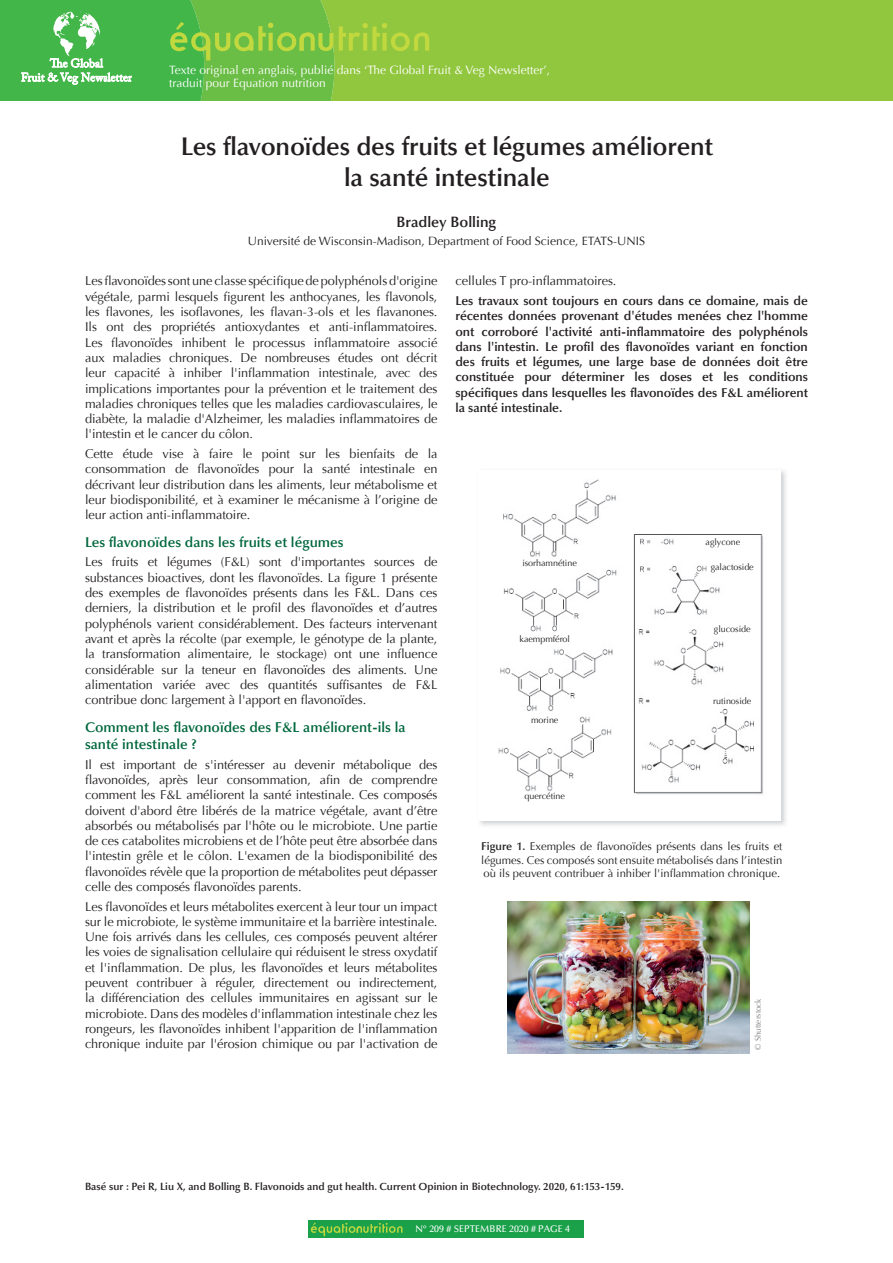
<style>
.page{position:relative;width:893px;height:1263px;background:#fff}
.page>*{position:absolute;margin:0;border:0;box-sizing:border-box;transform-origin:0 0}
.t1{font:600 25.5px/30.6px "Optima LT Std";letter-spacing:-.01em;color:#231f20;text-align:center}
.t2{font:600 15px "Optima LT Std";color:#231f20}
.t3{font:600 14.25px/17.1px "Optima LT Std";color:#00673e}
.t4{font:12.75px/15.3px "Optima LT Std";letter-spacing:-.005em;color:#231f20;text-align:justify}
.t5{font:600 12.75px/15.3px "Optima LT Std";letter-spacing:-.005em;color:#231f20;text-align:justify}
.t6{font:12px/13.5px "Optima LT Std";color:#fff}
.t7{font:12px "Optima LT Std";color:#231f20}
.t8{font:11.25px/13.5px "Optima LT Std";color:#231f20;text-align:justify}
.t9{font:600 10.5px "Optima LT Std";color:#231f20}
.t10{font:500 9.75px "Optima";letter-spacing:.005em;color:#fff}
.t11{font:9px "Optima LT Std";letter-spacing:-.005em;color:#231f20}
.t12{font:8.25px "Optima LT Std";color:#808285}
.s1{font-weight:600}
</style>
<div class="page">
<div style="left:309px;top:1220px;width:275px;height:18px;background:#1aa14a"></div>
<svg style="left:311px;top:1222px;width:91px;height:14px"></svg>
<div style="left:429px;top:0;width:464px;height:101px;background:#91c73e"></div>
<svg style="left:0;top:0;width:429px;height:101px;background:#6bbf4b"></svg>
<img style="left:479px;top:470px;width:307px;height:356px">
<div style="left:478px;top:470px;width:302px;height:351px;background:#fff"></div>
<img style="left:498px;top:479px;width:265px;height:316px">
<img style="left:508px;top:901px;width:242px;height:152px">
<div style="left:516px;top:559px;width:68px;height:11px;background:#fff"></div>
<div style="left:689px;top:538px;width:68px;height:10px;background:#fff"></div>
<div style="left:708px;top:564px;width:49px;height:10px;background:#fff"></div>
<div style="left:708px;top:625px;width:49px;height:11px;background:#fff"></div>
<div style="left:708px;top:698px;width:49px;height:10px;background:#fff"></div>
<div style="left:516px;top:716px;width:58px;height:10px;background:#fff"></div>
<div style="left:516px;top:792px;width:58px;height:10px;background:#fff"></div>
<div style="left:516px;top:635px;width:58px;height:10px;background:#fff"></div>
<p class="t6" style="left:169px;top:63px;width:382px">Texte original en anglais, publié dans ‘The Global Fruit &amp; Veg Newsletter’, traduit pour Equation nutrition</p>
<h1 class="t1" style="left:181px;top:132px;width:534px">Les flavonoïdes des fruits et légumes améliorent la santé intestinale</h1>
<p class="t2" style="left:397px;top:213px;width:101px">Bradley Bolling</p>
<p class="t7" style="left:248px;top:234px;width:399px">Université de Wisconsin-Madison, Department of Food Science, ETATS-UNIS</p>
<p class="t4" style="left:85px;top:274px;width:354px">Les flavonoïdes sont une classe spécifique de polyphénols d'origine végétale, parmi lesquels figurent les anthocyanes, les flavonols, les flavones, les isoflavones, les flavan-3-ols et les flavanones.<br>Ils ont des propriétés antioxydantes et anti-inflammatoires.<br>Les flavonoïdes inhibent le processus inflammatoire associé aux maladies chroniques. De nombreuses études ont décrit leur capacité à inhiber l'inflammation intestinale, avec des implications importantes pour la prévention et le traitement des maladies chroniques telles que les maladies cardiovasculaires, le diabète, la maladie d'Alzheimer, les maladies inflammatoires de l'intestin et le cancer du côlon.</p>
<p class="t4" style="left:85px;top:446px;width:354px">Cette étude vise à faire le point sur les bienfaits de la consommation de flavonoïdes pour la santé intestinale en décrivant leur distribution dans les aliments, leur métabolisme et leur biodisponibilité, et à examiner le mécanisme à l’origine de leur action anti-inflammatoire.</p>
<p class="t3" style="left:85px;top:534px;width:260px">Les flavonoïdes dans les fruits et légumes</p>
<p class="t4" style="left:85px;top:555px;width:354px">Les fruits et légumes (F&amp;L) sont d'importantes sources de substances bioactives, dont les flavonoïdes. La figure 1 présente des exemples de flavonoïdes présents dans les F&amp;L. Dans ces derniers, la distribution et le profil des flavonoïdes et d’autres polyphénols varient considérablement. Des facteurs intervenant avant et après la récolte (par exemple, le génotype de la plante, la transformation alimentaire, le stockage) ont une influence considérable sur la teneur en flavonoïdes des aliments. Une alimentation variée avec des quantités suffisantes de F&amp;L contribue donc largement à l'apport en flavonoïdes.</p>
<p class="t3" style="left:85px;top:719px;width:322px">Comment les flavonoïdes des F&amp;L améliorent-ils la santé intestinale ?</p>
<p class="t4" style="left:85px;top:757px;width:354px">Il est important de s'intéresser au devenir métabolique des flavonoïdes, après leur consommation, afin de comprendre comment les F&amp;L améliorent la santé intestinale. Ces composés doivent d'abord être libérés de la matrice végétale, avant d’être absorbés ou métabolisés par l'hôte ou le microbiote. Une partie de ces catabolites microbiens et de l’hôte peut être absorbée dans l'intestin grêle et le côlon. L'examen de la biodisponibilité des flavonoïdes révèle que la proportion de métabolites peut dépasser celle des composés flavonoïdes parents.</p>
<p class="t4" style="left:85px;top:899px;width:354px">Les flavonoïdes et leurs métabolites exercent à leur tour un impact sur le microbiote, le système immunitaire et la barrière intestinale.<br>Une fois arrivés dans les cellules, ces composés peuvent altérer les voies de signalisation cellulaire qui réduisent le stress oxydatif et l'inflammation. De plus, les flavonoïdes et leurs métabolites peuvent contribuer à réguler, directement ou indirectement, la différenciation des cellules immunitaires en agissant sur le microbiote. Dans des modèles d'inflammation intestinale chez les rongeurs, les flavonoïdes inhibent l'apparition de l'inflammation chronique induite par l'érosion chimique ou par l'activation de</p>
<p class="t4" style="left:455px;top:274px;width:162px">cellules T pro-inflammatoires.</p>
<p class="t5" style="left:455px;top:293px;width:354px">Les travaux sont toujours en cours dans ce domaine, mais de récentes données provenant d'études menées chez l'homme ont corroboré l'activité anti-inflammatoire des polyphénols dans l'intestin. Le profil des flavonoïdes variant en fonction des fruits et légumes, une large base de données doit être constituée pour déterminer les doses et les conditions spécifiques dans lesquelles les flavonoïdes des F&amp;L améliorent la santé intestinale.</p>
<p class="t11" style="left:522px;top:558px;width:56px">isorhamnétine</p>
<p class="t11" style="left:520px;top:633px;width:52px">kaempmférol</p>
<p class="t11" style="left:531px;top:714px;width:29px">morine</p>
<p class="t11" style="left:525px;top:790px;width:42px">quercétine</p>
<p class="t11" style="left:705px;top:536px;width:36px">aglycone</p>
<p class="t11" style="left:711px;top:562px;width:45px">galactoside</p>
<p class="t11" style="left:714px;top:624px;width:38px">glucoside</p>
<p class="t11" style="left:713px;top:696px;width:40px">rutinoside</p>
<p class="t8" style="left:481px;top:840px;width:303px"><span class="s1">Figure 1.</span> Exemples de flavonoïdes présents dans les fruits et légumes. Ces composés sont ensuite métabolisés dans l’intestin où ils peuvent contribuer à inhiber l'inflammation chronique.</p>
<p class="t12" style="left:753px;top:1050px;width:53px;rotate:-90deg">© Shutterstock</p>
<p class="t9" style="left:85px;top:1180px;width:540px">Basé sur : Pei R, Liu X, and Bolling B. Flavonoids and gut health. Current Opinion in Biotechnology. 2020, 61:153-159.</p>
<p class="t10" style="left:415px;top:1223px;width:156px">N° 209 # SEPTEMBRE 2020 # PAGE 4</p>
</div>
